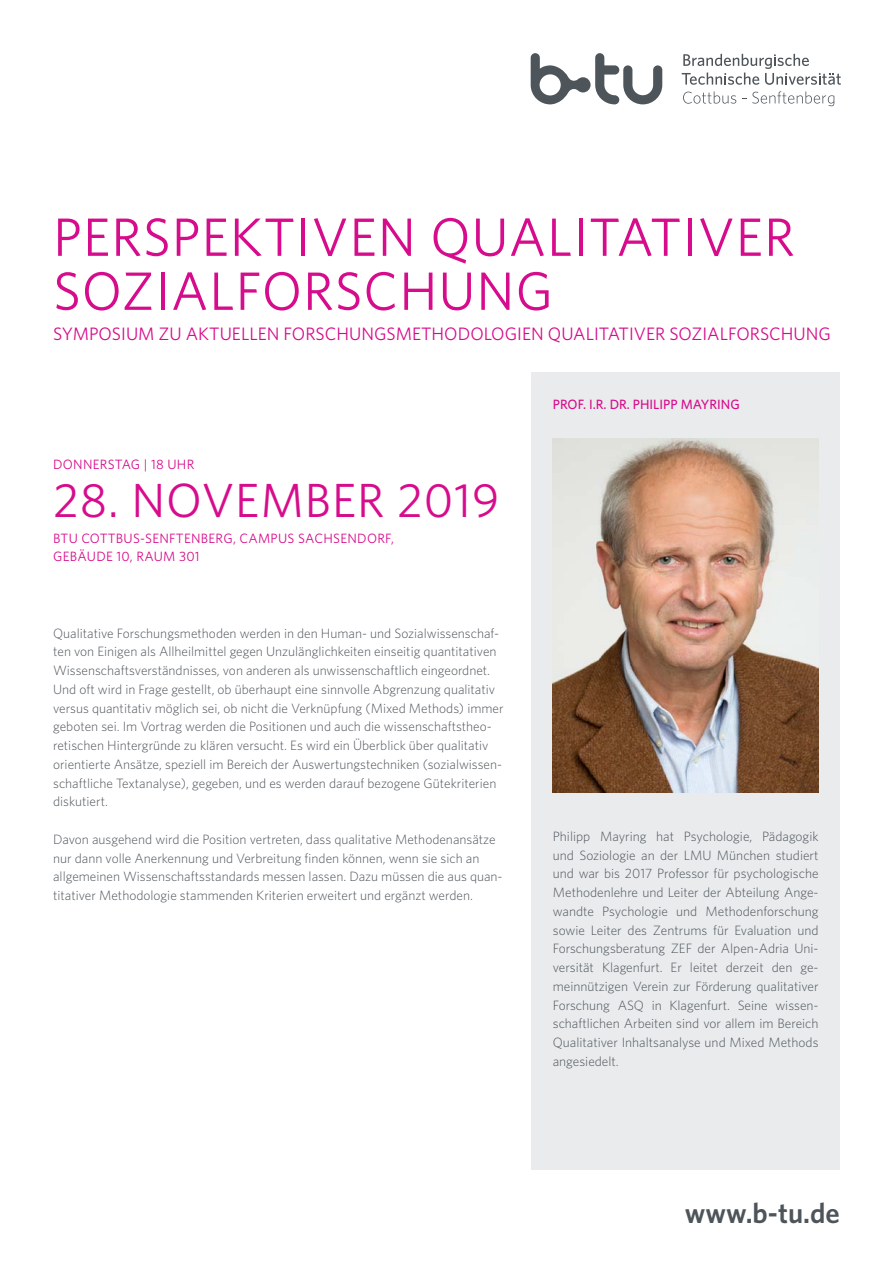
<style>
.page{position:relative;width:893px;height:1263px;background:#fff}
.page>*{position:absolute;margin:0;border:0;box-sizing:border-box;transform-origin:0 0}
.t1{font:54px/54px "Whitney";letter-spacing:.02em;color:#d70c8c}
.t2{font:48px "Whitney";letter-spacing:.02em;color:#d70c8c}
.t3{font:600 28.5px "Whitney";color:#4d545a}
.t4{font:18px "Whitney";color:#d70c8c}
.t5{font:300 13.5px/18.8px "Whitney";color:#4d545a}
.t6{font:13.5px/18px "Whitney";letter-spacing:.02em;color:#d70c8c}
.t7{font:500 13.5px "Whitney";color:#d70c8c}
</style>
<div class="page">
<svg style="left:682px;top:54px;width:159px;height:31px"></svg>
<svg style="left:531px;top:53px;width:131px;height:51px"></svg>
<svg style="left:683px;top:91px;width:53px;height:13px"></svg>
<svg style="left:752px;top:91px;width:82px;height:15px"></svg>
<div style="left:531px;top:372px;width:309px;height:797px;background:#e9ebed"></div>
<img style="left:553px;top:438px;width:266px;height:354px">
<h1 class="t1" style="left:53px;top:209px;width:743px">PERSPEKTIVEN QUALITATIVER<br>SOZIALFORSCHUNG</h1>
<h3 class="t4" style="left:53px;top:322px;width:779px">SYMPOSIUM ZU AKTUELLEN FORSCHUNGSMETHODOLOGIEN QUALITATIVER SOZIALFORSCHUNG</h3>
<p class="t6" style="left:53px;top:455px;width:143px">DONNERSTAG | 18 UHR</p>
<h2 class="t2" style="left:53px;top:468px;width:448px">28. NOVEMBER 2019</h2>
<p class="t6" style="left:53px;top:529px;width:342px">BTU COTTBUS-SENFTENBERG, CAMPUS SACHSENDORF,<br>GEBÄUDE 10, RAUM 301</p>
<p class="t5" style="left:53px;top:623px;width:452px">Qualitative Forschungsmethoden werden in den Human- und Sozialwissenschaf&shy;ten von Einigen als Allheilmittel gegen Unzulänglichkeiten einseitig quantitativen Wissenschaftsverständnisses, von anderen als unwissenschaftlich eingeordnet.<br>Und oft wird in Frage gestellt, ob überhaupt eine sinnvolle Abgrenzung qualitativ versus quantitativ möglich sei, ob nicht die Verknüpfung (Mixed Methods) immer geboten sei. Im Vortrag werden die Positionen und auch die wissenschaftstheo&shy;retischen Hintergründe zu klären versucht. Es wird ein Überblick über qualitativ orientierte Ansätze, speziell im Bereich der Auswertungstechniken (sozialwissen&shy;schaftliche Textanalyse), gegeben, und es werden darauf bezogene Gütekriterien diskutiert.</p>
<p class="t5" style="left:53px;top:829px;width:451px">Davon ausgehend wird die Position vertreten, dass qualitative Methodenansätze nur dann volle Anerkennung und Verbreitung finden können, wenn sie sich an allgemeinen Wissenschaftsstandards messen lassen. Dazu müssen die aus quan&shy;titativer Methodologie stammenden Kriterien erweitert und ergänzt werden.</p>
<p class="t7" style="left:553px;top:396px;width:188px">PROF. I.R. DR. PHILIPP MAYRING</p>
<p class="t5" style="left:553px;top:826px;width:267px;text-align:justify">Philipp Mayring hat Psychologie, Pädagogik und Soziologie an der LMU München studiert und war bis 2017 Professor für psychologische Methodenlehre und Leiter der Abteilung Ange&shy;wandte Psychologie und Methodenforschung sowie Leiter des Zentrums für Evaluation und Forschungsberatung ZEF der Alpen-Adria Uni&shy;versität Klagenfurt. Er leitet derzeit den ge&shy;meinnützigen Verein zur Förderung qualitativer Forschung ASQ in Klagenfurt. Seine wissen&shy;schaftlichen Arbeiten sind vor allem im Bereich Qualitativer Inhaltsanalyse und Mixed Methods angesiedelt.</p>
<h3 class="t3" style="left:685px;top:1195px;width:156px">www.b-tu.de</h3>
</div>
